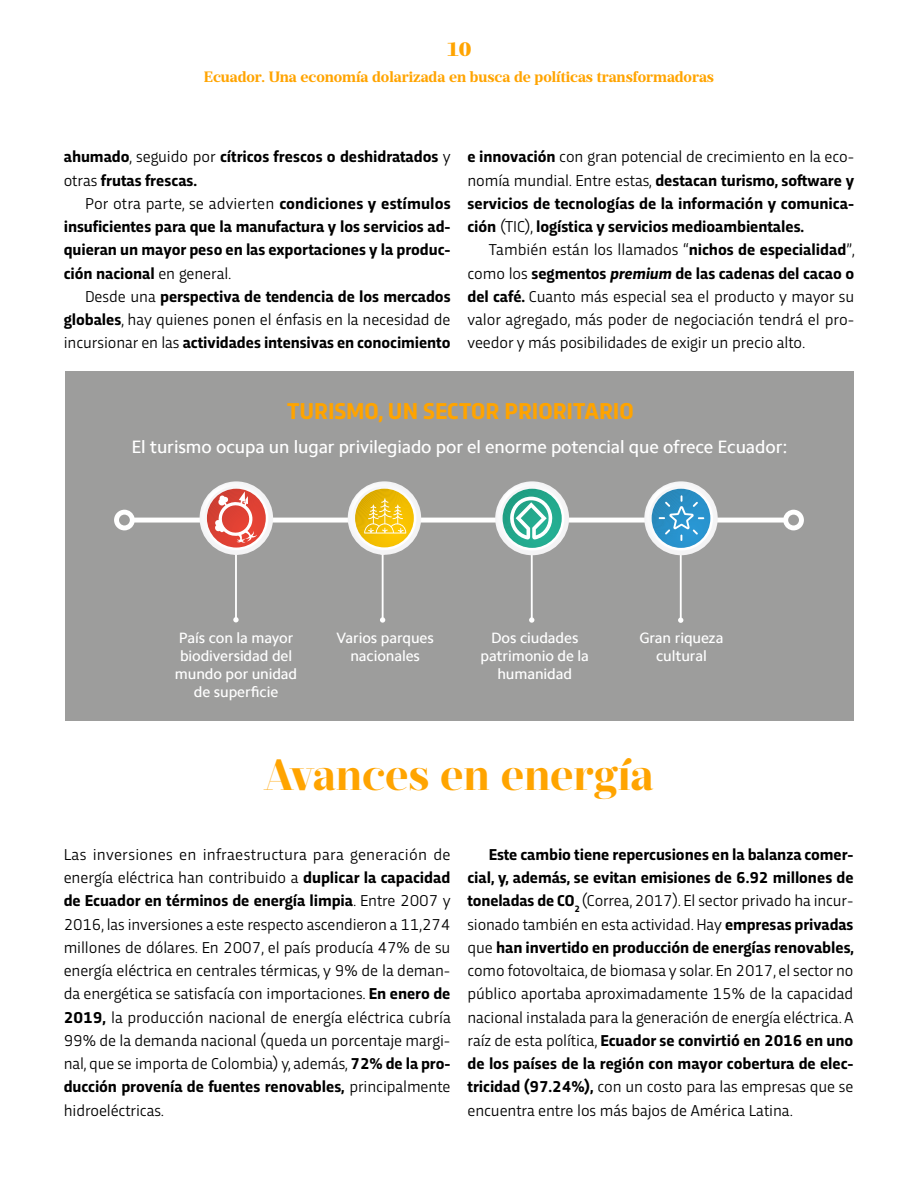
<style>
.page{position:relative;width:918px;height:1188px;background:#fff}
.page>*{position:absolute;margin:0;border:0;box-sizing:border-box;transform-origin:0 0}
.t1{font:700 43.5px "Prumo Display";color:#ffa400}
.t2{font:700 24px "Trasandina";color:#ffa400}
.t3{font:900 19.5px "Prumo Deck";color:#ffa400}
.t4{font:500 18px "Camphor Pro";letter-spacing:-.005em;color:#fff}
.t5{font:16.5px/23.2px "Trasandina";letter-spacing:-.005em;color:#000;text-align:justify}
.t6{font:700 16.5px/23.2px "Trasandina";letter-spacing:-.005em;color:#000;text-align:justify}
.t7{font:500 15px/18px "Camphor Pro";letter-spacing:-.005em;color:#fff;text-align:center}
.t8{font:700 15px "Prumo Text";color:#ffa400}
.s1{font-weight:400}
.s2{font-weight:700}
.s3{font-weight:700;font-style:italic}
</style>
<div class="page">
<div style="left:65px;top:371px;width:788px;height:349px;background:#9d9d9c"></div>
<svg style="left:114px;top:481px;width:690px;height:142px"></svg>
<p class="t3" style="left:446px;top:38px;width:27px">10</p>
<p class="t8" style="left:204px;top:68px;width:512px">Ecuador. Una economía dolarizada en busca de políticas transformadoras</p>
<p class="t6" style="left:64px;top:144px;width:388px">ahumado<span class="s1">, seguido por</span> cítricos frescos o deshidratados <span class="s1">y otras</span> frutas frescas.</p>
<p class="t6" style="left:64px;top:190px;width:388px;text-indent:21px"><span class="s1">Por otra parte, se advierten</span> condiciones y estímulos insuficientes para que la manufactura y los servicios ad&shy;quieran un mayor peso en las exportaciones y la produc&shy;ción nacional <span class="s1">en general.</span></p>
<p class="t6" style="left:64px;top:283px;width:388px;text-indent:21px"><span class="s1">Desde una</span> perspectiva de tendencia de los mercados globales<span class="s1">, hay quienes ponen el énfasis en la necesidad de incursionar en las</span> actividades intensivas en conocimiento</p>
<p class="t6" style="left:468px;top:144px;width:388px">e innovación <span class="s1">con gran potencial de crecimiento en la eco&shy;nomía mundial. Entre estas,</span> destacan turismo, software y servicios de tecnologías de la información y comunica&shy;ción <span class="s1">(TIC),</span> logística y servicios medioambientales.</p>
<p class="t5" style="left:468px;top:237px;width:389px;text-indent:21px">También están los llamados “<span class="s2">nichos de especialidad</span>”, como los <span class="s2">segmentos</span> <span class="s3">premium</span> <span class="s2">de las cadenas del cacao o del café.</span> Cuanto más especial sea el producto y mayor su valor agregado, más poder de negociación tendrá el pro&shy;veedor y más posibilidades de exigir un precio alto.</p>
<h2 class="t2" style="left:287px;top:393px;width:348px">TURISMO, UN SECTOR PRIORITARIO</h2>
<p class="t4" style="left:131px;top:436px;width:657px">El turismo ocupa un lugar privilegiado por el enorme potencial que ofrece Ecuador:</p>
<p class="t7" style="left:175px;top:629px;width:124px">País con la mayor biodiversidad del mundo por unidad de superficie</p>
<p class="t7" style="left:337px;top:629px;width:99px">Varios parques nacionales</p>
<p class="t7" style="left:481px;top:629px;width:110px">Dos ciudades patrimonio de la humanidad</p>
<p class="t7" style="left:639px;top:629px;width:86px">Gran riqueza cultural</p>
<h1 class="t1" style="left:264px;top:749px;width:391px">Avances en energía</h1>
<p class="t5" style="left:64px;top:841px;width:389px">Las inversiones en infraestructura para generación de energía eléctrica han contribuido a <span class="s2">duplicar la capacidad de Ecuador en términos de energía limpia</span>. Entre 2007 y 2016, las inversiones a este respecto ascendieron a 11,274 millones de dólares. En 2007, el país producía 47% de su energía eléctrica en centrales térmicas, y 9% de la deman&shy;da energética se satisfacía con importaciones. <span class="s2">En enero de 2019,</span> la producción nacional de energía eléctrica cubría 99% de la demanda nacional (queda un porcentaje margi&shy;nal, que se importa de Colombia) y, además, <span class="s2">72% de la pro&shy;ducción provenía de fuentes renovables,</span> principalmente hidroeléctricas.</p>
<p class="t5" style="left:468px;top:841px;width:388px;text-indent:21px"><span class="s2">Este cambio tiene repercusiones en la balanza comer&shy;cial, y, además, se evitan emisiones de 6.92 millones de toneladas de CO</span><sub>2</sub> (Correa, 2017). El sector privado ha incur&shy;sionado también en esta actividad. Hay <span class="s2">empresas privadas </span>que <span class="s2">han invertido en producción de energías renovables, </span>como fotovoltaica, de biomasa y solar. En 2017, el sector no público aportaba aproximadamente 15% de la capacidad nacional instalada para la generación de energía eléctrica. A raíz de esta política, <span class="s2">Ecuador se convirtió en 2016 en uno de los países de la región con mayor cobertura de elec&shy;tricidad (97.24%),</span> con un costo para las empresas que se encuentra entre los más bajos de América Latina.</p>
</div>
